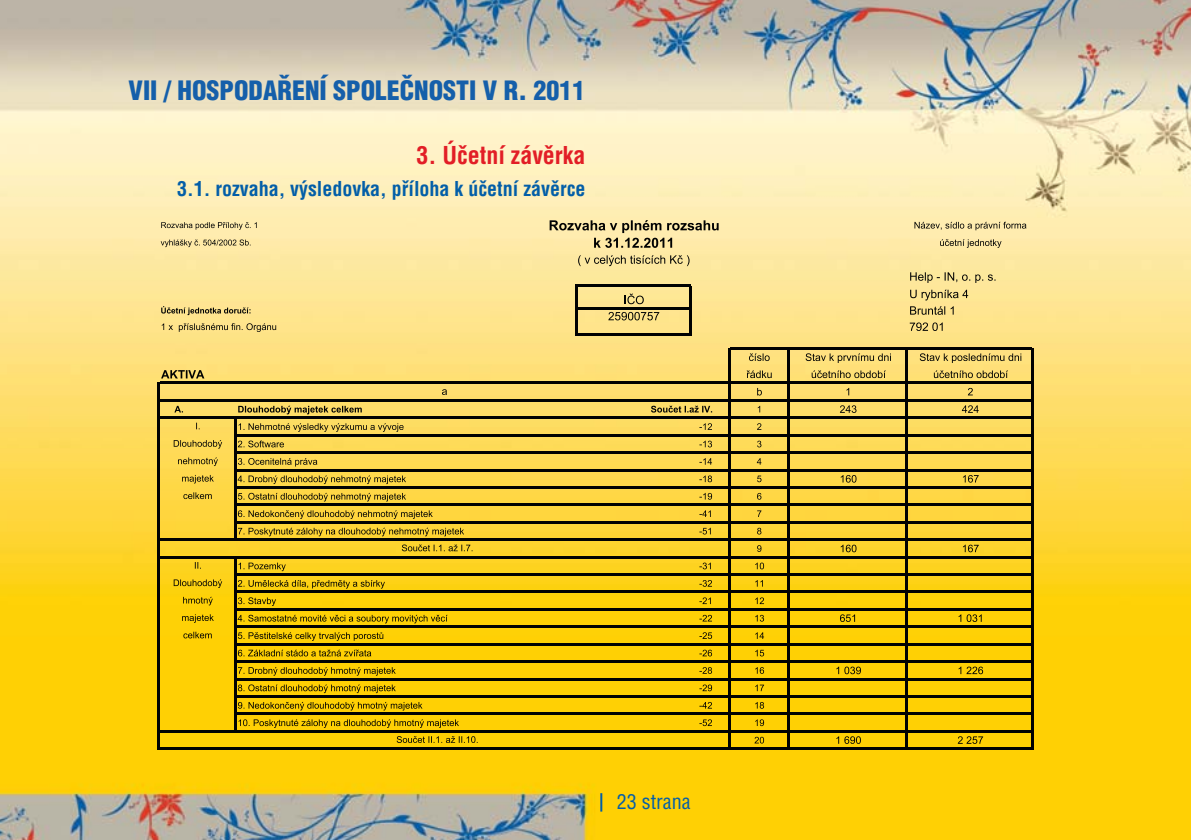
<style>
.page{position:relative;width:1191px;height:840px;background:#fff}
.page>*{position:absolute;margin:0;border:0;box-sizing:border-box;transform-origin:0 0}
.t1{font:900 26px "Switzerland Cond";color:#155faa}
.t2{font:700 24px "Switzerland Condensed";color:#e21e26}
.t3{font:700 20px "Switzerland Condensed";color:#035ea8}
.t4{font:20px "Switzerland Condensed";color:#035ea8}
</style>
<div class="page">
<img style="left:0;top:0;width:1190px;height:839px">
<svg style="left:600px;top:792px;width:2px;height:19px"></svg>
<svg style="left:161px;top:222px;width:96px;height:7px"></svg>
<svg style="left:914px;top:222px;width:112px;height:8px"></svg>
<svg style="left:161px;top:239px;width:90px;height:8px"></svg>
<svg style="left:549px;top:220px;width:169px;height:28px;background:#cdbd8b"></svg>
<svg style="left:940px;top:239px;width:61px;height:9px"></svg>
<svg style="left:578px;top:255px;width:111px;height:11px"></svg>
<svg style="left:910px;top:272px;width:85px;height:11px"></svg>
<svg style="left:624px;top:293px;width:20px;height:11px"></svg>
<svg style="left:910px;top:289px;width:58px;height:11px"></svg>
<svg style="left:161px;top:306px;width:89px;height:9px"></svg>
<svg style="left:608px;top:312px;width:51px;height:8px"></svg>
<svg style="left:910px;top:306px;width:43px;height:8px"></svg>
<svg style="left:162px;top:323px;width:114px;height:9px"></svg>
<svg style="left:909px;top:322px;width:33px;height:9px"></svg>
<svg style="left:749px;top:353px;width:272px;height:10px;background:#d2ba68"></svg>
<svg style="left:161px;top:370px;width:43px;height:8px"></svg>
<svg style="left:746px;top:370px;width:262px;height:8px;background:#cbb25e"></svg>
<svg style="left:174px;top:405px;width:9px;height:7px"></svg>
<svg style="left:238px;top:405px;width:124px;height:9px"></svg>
<svg style="left:238px;top:423px;width:165px;height:8px"></svg>
<svg style="left:238px;top:440px;width:46px;height:7px"></svg>
<svg style="left:238px;top:457px;width:79px;height:9px"></svg>
<svg style="left:238px;top:475px;width:168px;height:9px;background:#c7a93a"></svg>
<svg style="left:238px;top:492px;width:168px;height:9px;background:#c7a835"></svg>
<svg style="left:238px;top:510px;width:195px;height:8px;background:#c0a12f"></svg>
<svg style="left:238px;top:527px;width:226px;height:9px;background:#c8a72a"></svg>
<svg style="left:238px;top:562px;width:48px;height:9px"></svg>
<svg style="left:238px;top:579px;width:147px;height:9px"></svg>
<svg style="left:238px;top:597px;width:38px;height:8px"></svg>
<svg style="left:238px;top:614px;width:209px;height:9px;background:#caa604"></svg>
<svg style="left:238px;top:631px;width:145px;height:9px"></svg>
<svg style="left:238px;top:649px;width:133px;height:7px"></svg>
<svg style="left:238px;top:666px;width:158px;height:9px"></svg>
<svg style="left:238px;top:684px;width:158px;height:8px"></svg>
<svg style="left:238px;top:701px;width:184px;height:9px;background:#c6a203"></svg>
<svg style="left:238px;top:719px;width:221px;height:8px;background:#c29e03"></svg>
<svg style="left:183px;top:631px;width:29px;height:7px"></svg>
<svg style="left:182px;top:614px;width:32px;height:8px"></svg>
<svg style="left:183px;top:596px;width:30px;height:9px"></svg>
<svg style="left:174px;top:579px;width:48px;height:8px"></svg>
<svg style="left:195px;top:561px;width:6px;height:7px"></svg>
<svg style="left:397px;top:735px;width:81px;height:7px"></svg>
<svg style="left:402px;top:544px;width:70px;height:7px"></svg>
<svg style="left:183px;top:492px;width:29px;height:7px"></svg>
<svg style="left:182px;top:474px;width:32px;height:9px"></svg>
<svg style="left:178px;top:457px;width:40px;height:9px"></svg>
<svg style="left:174px;top:440px;width:48px;height:8px"></svg>
<svg style="left:196px;top:422px;width:4px;height:7px"></svg>
<svg style="left:442px;top:389px;width:5px;height:5px"></svg>
<hr style="left:906px;top:350px;width:2px;height:31px;background:#010202">
<hr style="left:158px;top:382px;width:2px;height:45px;background:#010202">
<hr style="left:158px;top:416px;width:2px;height:317px;background:#010202">
<hr style="left:234px;top:418px;width:3px;height:122px;background:#010202">
<hr style="left:575px;top:284px;width:2px;height:52px;background:#010202">
<hr style="left:689px;top:286px;width:2px;height:50px;background:#010202">
<hr style="left:728px;top:347px;width:2px;height:402px;background:#010202">
<hr style="left:787px;top:350px;width:2px;height:399px;background:#010202">
<svg style="left:651px;top:384px;width:332px;height:363px;background:#e2bd25"></svg>
<hr style="left:1031px;top:347px;width:3px;height:400px;background:#010202">
<hr style="left:158px;top:729px;width:2px;height:20px;background:#010202">
<hr style="left:234px;top:558px;width:3px;height:174px;background:#010202">
<hr style="left:577px;top:284px;width:114px;height:2px;background:#010202">
<hr style="left:577px;top:307px;width:114px;height:2px;background:#010202">
<hr style="left:577px;top:333px;width:114px;height:3px;background:#010202">
<hr style="left:730px;top:347px;width:301px;height:3px;background:#010202">
<hr style="left:160px;top:381px;width:871px;height:3px;background:#010202">
<hr style="left:160px;top:399px;width:871px;height:2px;background:#010202">
<hr style="left:160px;top:416px;width:871px;height:2px;background:#010202">
<hr style="left:237px;top:434px;width:794px;height:2px;background:#010202">
<hr style="left:237px;top:451px;width:794px;height:2px;background:#010202">
<hr style="left:237px;top:468px;width:794px;height:3px;background:#010202">
<hr style="left:237px;top:486px;width:794px;height:2px;background:#010202">
<hr style="left:237px;top:503px;width:794px;height:2px;background:#010202">
<hr style="left:237px;top:521px;width:794px;height:2px;background:#010202">
<hr style="left:160px;top:538px;width:871px;height:2px;background:#010202">
<hr style="left:160px;top:555px;width:871px;height:3px;background:#010202">
<hr style="left:237px;top:573px;width:794px;height:2px;background:#010202">
<hr style="left:237px;top:590px;width:794px;height:2px;background:#010202">
<hr style="left:237px;top:608px;width:794px;height:2px;background:#010202">
<hr style="left:237px;top:625px;width:794px;height:2px;background:#010202">
<hr style="left:237px;top:642px;width:794px;height:3px;background:#010202">
<hr style="left:237px;top:660px;width:794px;height:2px;background:#010202">
<hr style="left:237px;top:677px;width:794px;height:2px;background:#010202">
<hr style="left:237px;top:695px;width:794px;height:2px;background:#010202">
<hr style="left:237px;top:712px;width:794px;height:2px;background:#010202">
<hr style="left:160px;top:729px;width:871px;height:3px;background:#010202">
<hr style="left:160px;top:747px;width:874px;height:2px;background:#010202">
<h1 class="t1" style="left:129px;top:81px;width:458px">VII / HOSPODAŘENÍ SPOLEČNOSTI V R. 2011</h1>
<p class="t2" style="left:416px;top:145px;width:171px">3. Účetní závěrka</p>
<p class="t3" style="left:177px;top:181px;width:410px">3.1. rozvaha, výsledovka, příloha k účetní závěrce</p>
<p class="t4" style="left:617px;top:793px;width:75px">23 strana</p>
</div>
